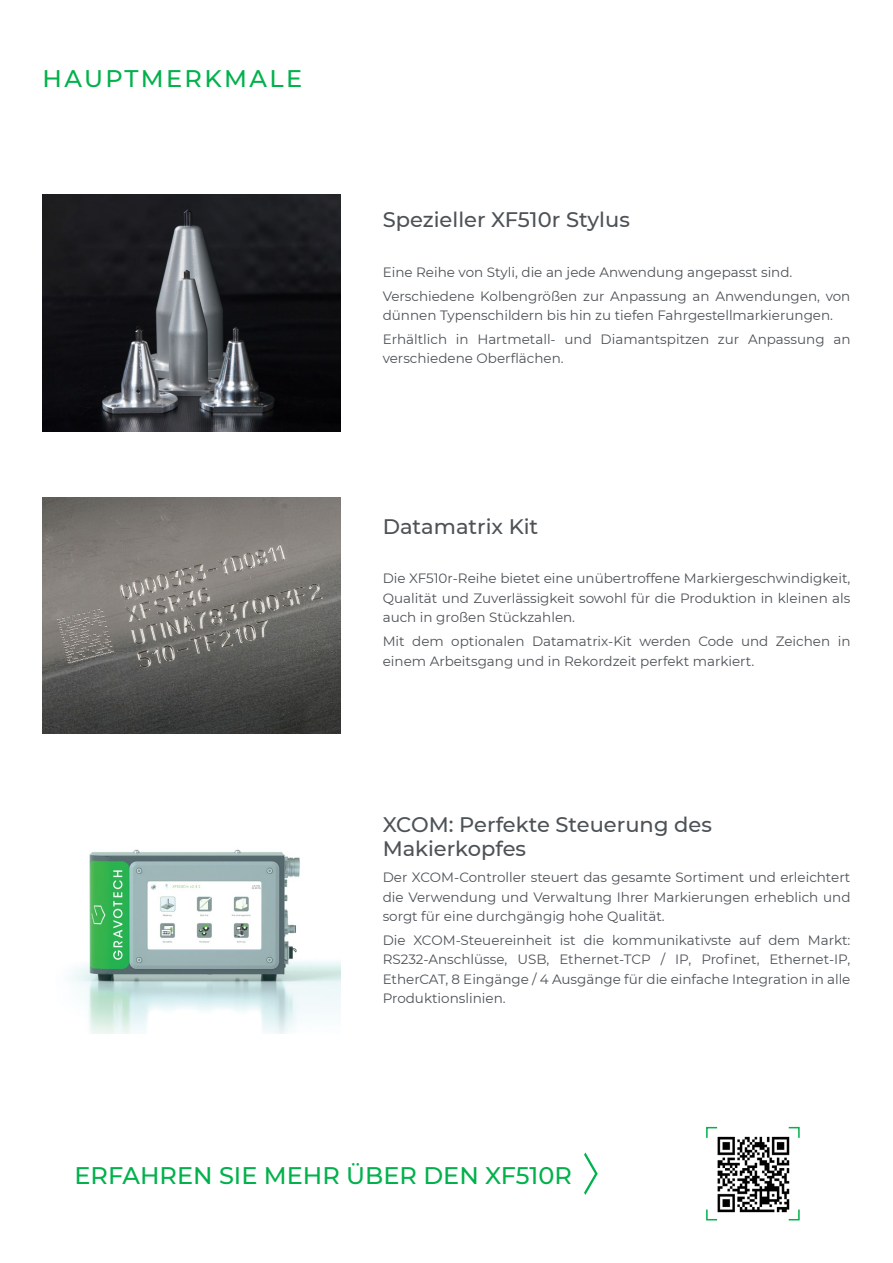
<style>
.page{position:relative;width:893px;height:1263px;background:#fff}
.page>*{position:absolute;margin:0;border:0;box-sizing:border-box;transform-origin:0 0}
.t1{font:500 24px "Montserrat";color:#00b14c}
.t2{font:500 24px "Montserrat";letter-spacing:.1em;color:#00b14c}
.t3{font:500 21px/24px "Montserrat";color:#4d5257}
.t4{font:13.5px/19.5px "Montserrat";color:#4d5257;text-align:justify}
</style>
<div class="page">
<img style="left:43px;top:195px;width:297px;height:236px">
<img style="left:43px;top:497px;width:297px;height:237px">
<img style="left:70px;top:849px;width:270px;height:184px">
<svg style="left:584px;top:1152px;width:14px;height:43px"></svg>
<svg style="left:706px;top:1126px;width:12px;height:12px"></svg>
<svg style="left:706px;top:1209px;width:12px;height:12px"></svg>
<svg style="left:788px;top:1126px;width:12px;height:12px"></svg>
<svg style="left:788px;top:1209px;width:12px;height:12px"></svg>
<img style="left:715px;top:1133px;width:76px;height:81px">
<h1 class="t2" style="left:43px;top:62px;width:261px">HAUPTMERKMALE</h1>
<h2 class="t3" style="left:383px;top:207px;width:249px">Spezieller XF510r Stylus</h2>
<p class="t4" style="left:383px;top:260px;width:469px;line-height:23.7px">Eine Reihe von Styli, die an jede Anwendung angepasst sind.<br>Verschiedene Kolbengrößen zur Anpassung an Anwendungen, von</p>
<p class="t4" style="left:383px;top:303px;width:469px;line-height:23.7px">dünnen Typenschildern bis hin zu tiefen Fahrgestellmarkierungen.<br>Erhältlich in Hartmetall- und Diamantspitzen zur Anpassung an</p>
<p class="t4" style="left:383px;top:348px;width:183px">verschiedene Oberflächen.</p>
<h2 class="t3" style="left:383px;top:514px;width:157px">Datamatrix Kit</h2>
<p class="t4" style="left:383px;top:568px;width:469px">Die XF510r-Reihe bietet eine unübertroffene Markiergeschwindigkeit, Qualität und Zuverlässigkeit sowohl für die Produktion in kleinen als auch in großen Stückzahlen.</p>
<p class="t4" style="left:383px;top:631px;width:469px">Mit dem optionalen Datamatrix-Kit werden Code und Zeichen in einem Arbeitsgang und in Rekordzeit perfekt markiert.</p>
<h2 class="t3" style="left:383px;top:812px;width:331px">XCOM: Perfekte Steuerung des<br>Makierkopfes</h2>
<p class="t4" style="left:383px;top:867px;width:469px">Der XCOM-Controller steuert das gesamte Sortiment und erleichtert die Verwendung und Verwaltung Ihrer Markierungen erheblich und sorgt für eine durchgängig hohe Qualität.</p>
<p class="t4" style="left:383px;top:930px;width:469px">Die XCOM-Steuereinheit ist die kommunikativste auf dem Markt:<br>RS232-Anschlüsse, USB, Ethernet-TCP / IP, Profinet, Ethernet-IP, EtherCAT, 8 Eingänge / 4 Ausgänge für die einfache Integration in alle Produktionslinien.</p>
<h1 class="t1" style="left:74px;top:1159px;width:499px">ERFAHREN SIE MEHR ÜBER DEN XF510R</h1>
</div>
